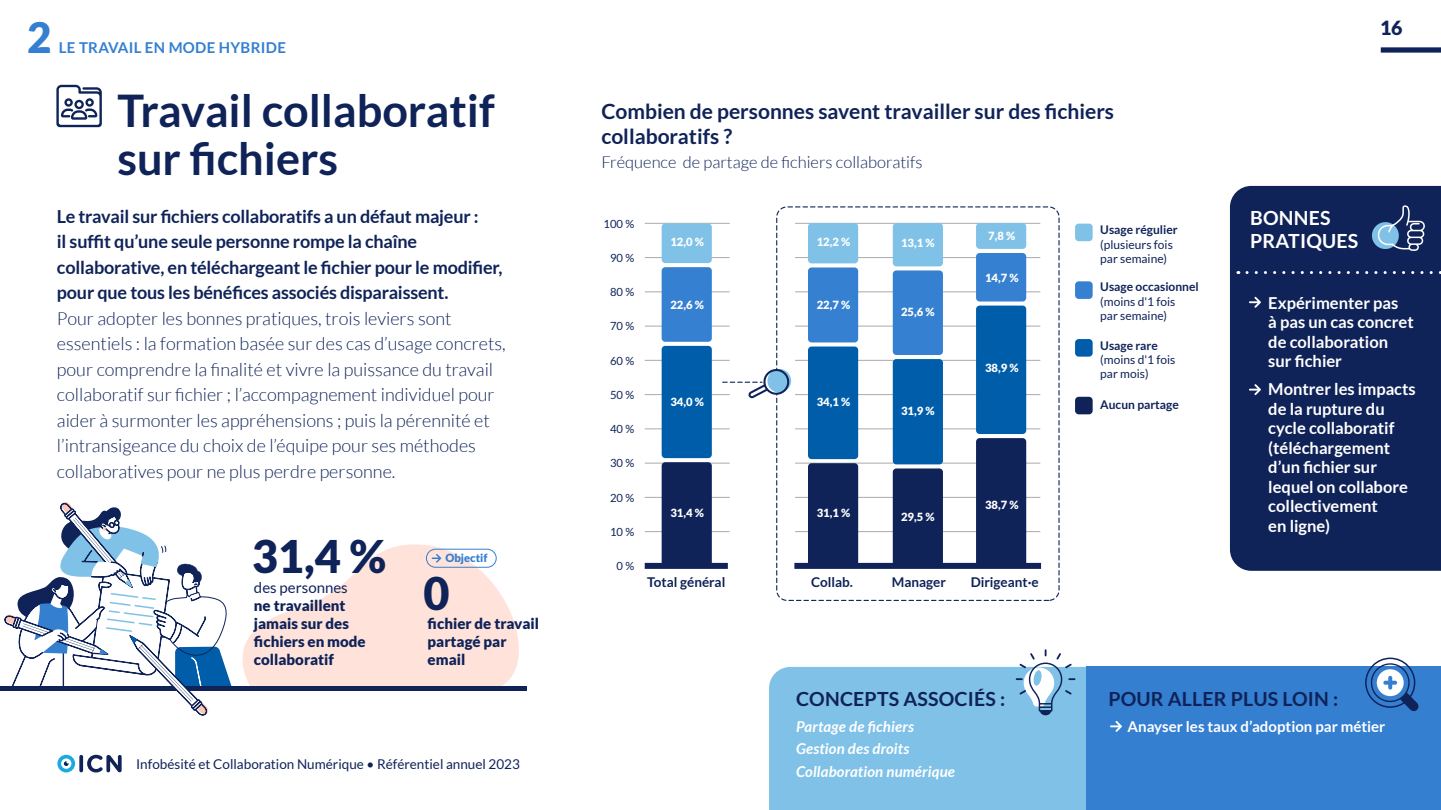
<style>
.page{position:relative;width:1441px;height:810px;background:#fff}
.page>*{position:absolute;margin:0;border:0;box-sizing:border-box;transform-origin:0 0}
.t1{font:700 45px/48px "Lato";color:#0f2359}
.t2{font:900 45px "Lato";color:#0f2359}
.t3{font:900 42px "Lato";color:#357fd1}
.t4{font:700 21px/25.2px "Lato";color:#0f2359}
.t5{font:700 19.5px "Lato";letter-spacing:.01em;color:#0f2359}
.t6{font:700 19.5px/23.4px "Lato";letter-spacing:.01em;color:#fff}
.t7{font:900 19.5px "Lato";color:#0f2359}
.t8{font:300 18px/25.5px "Lato";color:#0f2359}
.t9{font:700 18px/25.5px "Lato";letter-spacing:-.01em;color:#0f2359}
.t10{font:700 16.5px/19.5px "Lato";color:#fff}
.t11{font:300 16.5px "Lato";color:#0f2359}
.t12{font:900 15px/18px "Lato";color:#0f2359}
.t13{font:italic 700 15px "Lato";letter-spacing:.01em;color:#fff}
.t14{font:700 15px "Lato";color:#fff}
.t15{font:700 15px "Lato";letter-spacing:.02em;color:#357fd1}
.t16{font:13.5px "Lato";color:#0f2359}
.t17{font:700 13.5px "Lato";color:#0f2359}
.t18{font:12px/14.4px "Lato";color:#0f2359}
.t19{font:700 12px "Lato";color:#0f2359}
.t20{font:900 11.25px "Lato";color:#fff}
.t21{font:11.25px "Lato";color:#0f2359}
.t22{font:900 11.25px "Lato";color:#357fd1}
.s1{font-weight:400}
.s2{font-weight:700}
</style>
<div class="page">
<div style="left:1380px;top:47px;width:60px;height:6px;background:#0f2359"></div>
<svg style="left:79px;top:755px;width:4px;height:17px"></svg>
<svg style="left:87px;top:755px;width:35px;height:17px"></svg>
<svg style="left:57px;top:755px;width:18px;height:17px"></svg>
<div style="left:769px;top:667px;width:316px;height:143px;background:#80c1e8"></div>
<div style="left:1085px;top:667px;width:355px;height:143px;background:#357fd1"></div>
<svg style="left:1015px;top:649px;width:60px;height:66px"></svg>
<svg style="left:1110px;top:721px;width:11px;height:11px"></svg>
<div style="left:1229px;top:186px;width:211px;height:385px;background:#0f2359"></div>
<svg style="left:1248px;top:297px;width:12px;height:11px"></svg>
<svg style="left:1248px;top:384px;width:12px;height:11px"></svg>
<svg style="left:1370px;top:205px;width:54px;height:46px;background:#46608c"></svg>
<svg style="left:1246px;top:271px;width:195px;height:3px"></svg>
<div style="left:1364px;top:658px;width:50px;height:50px;border:2px solid #0f2359;border-radius:50%"></div>
<svg style="left:1369px;top:663px;width:49px;height:48px"></svg>
<svg style="left:56px;top:85px;width:46px;height:42px"></svg>
<div style="left:794px;top:563px;width:246px;height:6px;background:#0f2359"></div>
<div style="left:644px;top:563px;width:83px;height:6px;background:#0f2359"></div>
<hr style="left:644px;top:531px;width:85px;height:1px;background:#aaa">
<hr style="left:644px;top:497px;width:85px;height:1px;background:#aaa">
<hr style="left:644px;top:463px;width:85px;height:1px;background:#aaa">
<hr style="left:644px;top:429px;width:85px;height:1px;background:#aaa">
<hr style="left:644px;top:394px;width:85px;height:1px;background:#aaa">
<hr style="left:644px;top:360px;width:85px;height:1px;background:#aaa">
<hr style="left:644px;top:326px;width:85px;height:1px;background:#aaa">
<hr style="left:644px;top:292px;width:85px;height:1px;background:#aaa">
<hr style="left:644px;top:257px;width:85px;height:1px;background:#aaa">
<hr style="left:644px;top:223px;width:85px;height:1px;background:#aaa">
<hr style="left:795px;top:531px;width:245px;height:1px;background:#aaa">
<hr style="left:795px;top:497px;width:245px;height:1px;background:#aaa">
<hr style="left:795px;top:463px;width:245px;height:1px;background:#aaa">
<hr style="left:795px;top:429px;width:245px;height:1px;background:#aaa">
<hr style="left:795px;top:394px;width:245px;height:1px;background:#aaa">
<hr style="left:795px;top:360px;width:245px;height:1px;background:#aaa">
<hr style="left:795px;top:326px;width:245px;height:1px;background:#aaa">
<hr style="left:795px;top:292px;width:245px;height:1px;background:#aaa">
<hr style="left:795px;top:257px;width:245px;height:1px;background:#aaa">
<hr style="left:795px;top:223px;width:245px;height:1px;background:#aaa">
<div style="left:661px;top:223px;width:50px;height:40px;background:#80c1e8;border-radius:4px"></div>
<div style="left:807px;top:223px;width:51px;height:40px;background:#80c1e8;border-radius:4px"></div>
<div style="left:892px;top:223px;width:50px;height:43px;background:#80c1e8;border-radius:4px"></div>
<div style="left:975px;top:223px;width:51px;height:26px;background:#80c1e8;border-radius:4px"></div>
<div style="left:661px;top:267px;width:50px;height:75px;background:#3680d1;border-radius:4px"></div>
<div style="left:807px;top:268px;width:51px;height:74px;background:#3680d1;border-radius:4px"></div>
<div style="left:892px;top:270px;width:50px;height:85px;background:#3680d1;border-radius:4px"></div>
<div style="left:975px;top:253px;width:51px;height:49px;background:#3680d1;border-radius:4px"></div>
<div style="left:661px;top:346px;width:50px;height:112px;background:#005daa;border-radius:4px"></div>
<div style="left:807px;top:347px;width:51px;height:112px;background:#005daa;border-radius:4px"></div>
<div style="left:892px;top:359px;width:50px;height:105px;background:#005daa;border-radius:4px"></div>
<div style="left:975px;top:306px;width:51px;height:128px;background:#005daa;border-radius:4px"></div>
<div style="left:661px;top:462px;width:50px;height:104px;background:#0f2359;border-radius:4px"></div>
<div style="left:807px;top:463px;width:51px;height:103px;background:#0f2359;border-radius:4px"></div>
<div style="left:892px;top:468px;width:50px;height:98px;background:#0f2359;border-radius:4px"></div>
<div style="left:975px;top:438px;width:51px;height:128px;background:#0f2359;border-radius:4px"></div>
<div style="left:776px;top:206px;width:283px;height:395px;border:1px dashed #0f2359;border-radius:10px"></div>
<svg style="left:722px;top:367px;width:70px;height:31px"></svg>
<div style="left:1074px;top:224px;width:18px;height:17px;background:#80c1e8;border-radius:4px"></div>
<div style="left:1074px;top:281px;width:18px;height:18px;background:#3680d1;border-radius:4px"></div>
<div style="left:1074px;top:339px;width:18px;height:18px;background:#005daa;border-radius:4px"></div>
<div style="left:1074px;top:397px;width:18px;height:17px;background:#0f2359;border-radius:4px"></div>
<svg style="left:4px;top:502px;width:523px;height:214px"></svg>
<h2 class="t3" style="left:27px;top:13px;width:26px">2</h2>
<p class="t15" style="left:59px;top:39px;width:228px">LE TRAVAIL EN MODE HYBRIDE</p>
<p class="t1" style="left:117px;top:86px;width:379px">Travail collaboratif sur fichiers</p>
<p class="t9" style="left:57px;top:203px;width:447px">Le travail sur fichiers collaboratifs a un défaut majeur :<br>il suffit qu’une seule personne rompe la chaîne collaborative, en téléchargeant le fichier pour le modifier, pour que tous les bénéfices associés disparaissent.</p>
<p class="t8" style="left:57px;top:306px;width:450px">Pour adopter les bonnes pratiques, trois leviers sont essentiels : la formation basée sur des cas d’usage concrets, pour comprendre la finalité et vivre la puissance du travail collaboratif sur fichier ; l’accompagnement individuel pour aider à surmonter les appréhensions ; puis la pérennité et l’intransigeance du choix de l’équipe pour ses méthodes collaboratives pour ne plus perdre personne.</p>
<p class="t2" style="left:252px;top:530px;width:136px">31,4 %</p>
<p class="t12" style="left:254px;top:578px;width:113px"><span class="s1">des personnes </span>ne travaillent jamais sur des fichiers en mode collaboratif</p>
<p class="t22" style="left:445px;top:551px;width:44px">Objectif</p>
<p class="t2" style="left:423px;top:567px;width:28px">0</p>
<p class="t12" style="left:427px;top:615px;width:113px">fichier de travail partagé par email</p>
<p class="t16" style="left:136px;top:757px;width:385px">Infobésité et Collaboration Numérique • Référentiel annuel 2023</p>
<p class="t4" style="left:601px;top:98px;width:514px">Combien de personnes savent travailler sur des fichiers collaboratifs ?</p>
<p class="t11" style="left:601px;top:154px;width:323px">Fréquence de partage de fichiers collaboratifs</p>
<p class="t21" style="left:603px;top:217px;width:32px">100 %</p>
<p class="t21" style="left:610px;top:252px;width:26px">90 %</p>
<p class="t21" style="left:610px;top:286px;width:26px">80 %</p>
<p class="t21" style="left:610px;top:320px;width:26px">70 %</p>
<p class="t21" style="left:610px;top:354px;width:26px">60 %</p>
<p class="t21" style="left:610px;top:389px;width:26px">50 %</p>
<p class="t21" style="left:610px;top:423px;width:26px">40 %</p>
<p class="t21" style="left:610px;top:457px;width:26px">30 %</p>
<p class="t21" style="left:610px;top:491px;width:26px">20 %</p>
<p class="t21" style="left:610px;top:526px;width:26px">10 %</p>
<p class="t21" style="left:616px;top:560px;width:19px">0 %</p>
<p class="t20" style="left:670px;top:235px;width:35px">12,0 %</p>
<p class="t20" style="left:816px;top:235px;width:35px">12,2 %</p>
<p class="t20" style="left:901px;top:237px;width:35px">13,1 %</p>
<p class="t20" style="left:988px;top:229px;width:29px">7,8 %</p>
<p class="t20" style="left:984px;top:271px;width:35px">14,7 %</p>
<p class="t20" style="left:670px;top:298px;width:35px">22,6 %</p>
<p class="t20" style="left:816px;top:298px;width:35px">22,7 %</p>
<p class="t20" style="left:901px;top:305px;width:35px">25,6 %</p>
<p class="t20" style="left:984px;top:361px;width:35px">38,9 %</p>
<p class="t20" style="left:670px;top:395px;width:35px">34,0 %</p>
<p class="t20" style="left:816px;top:395px;width:35px">34,1 %</p>
<p class="t20" style="left:901px;top:404px;width:35px">31,9 %</p>
<p class="t20" style="left:670px;top:506px;width:35px">31,4 %</p>
<p class="t20" style="left:816px;top:506px;width:35px">31,1 %</p>
<p class="t20" style="left:901px;top:511px;width:35px">29,5 %</p>
<p class="t20" style="left:984px;top:499px;width:35px">38,7 %</p>
<p class="t17" style="left:647px;top:574px;width:79px">Total général</p>
<p class="t17" style="left:810px;top:574px;width:43px">Collab.</p>
<p class="t17" style="left:891px;top:574px;width:56px">Manager</p>
<p class="t17" style="left:970px;top:574px;width:70px">Dirigeant·e</p>
<p class="t18" style="left:1100px;top:223px;width:79px"><span class="s2">Usage régulier </span>(plusieurs fois par semaine)</p>
<p class="t18" style="left:1100px;top:280px;width:100px"><span class="s2">Usage occasionnel </span>(moins d'1 fois<br>par semaine)</p>
<p class="t18" style="left:1100px;top:338px;width:77px"><span class="s2">Usage rare </span>(moins d'1 fois par mois)</p>
<p class="t19" style="left:1100px;top:398px;width:80px">Aucun partage</p>
<p class="t7" style="left:1379px;top:17px;width:24px">16</p>
<p class="t6" style="left:1249px;top:206px;width:110px">BONNES<br>PRATIQUES</p>
<p class="t10" style="left:1267px;top:293px;width:147px">Expérimenter pas<br>à pas un cas concret de collaboration sur fichier</p>
<p class="t10" style="left:1267px;top:379px;width:149px">Montrer les impacts de la rupture du cycle collaboratif (téléchargement d’un fichier sur lequel on collabore collectivement<br>en ligne)</p>
<p class="t5" style="left:795px;top:687px;width:211px">CONCEPTS ASSOCIÉS :</p>
<p class="t5" style="left:1108px;top:687px;width:231px">POUR ALLER PLUS LOIN :</p>
<p class="t13" style="left:795px;top:718px;width:119px">Partage de fichiers</p>
<p class="t13" style="left:795px;top:740px;width:115px">Gestion des droits</p>
<p class="t13" style="left:795px;top:763px;width:160px">Collaboration numérique</p>
<p class="t14" style="left:1127px;top:718px;width:259px">Anayser les taux d’adoption par métier</p>
</div>
